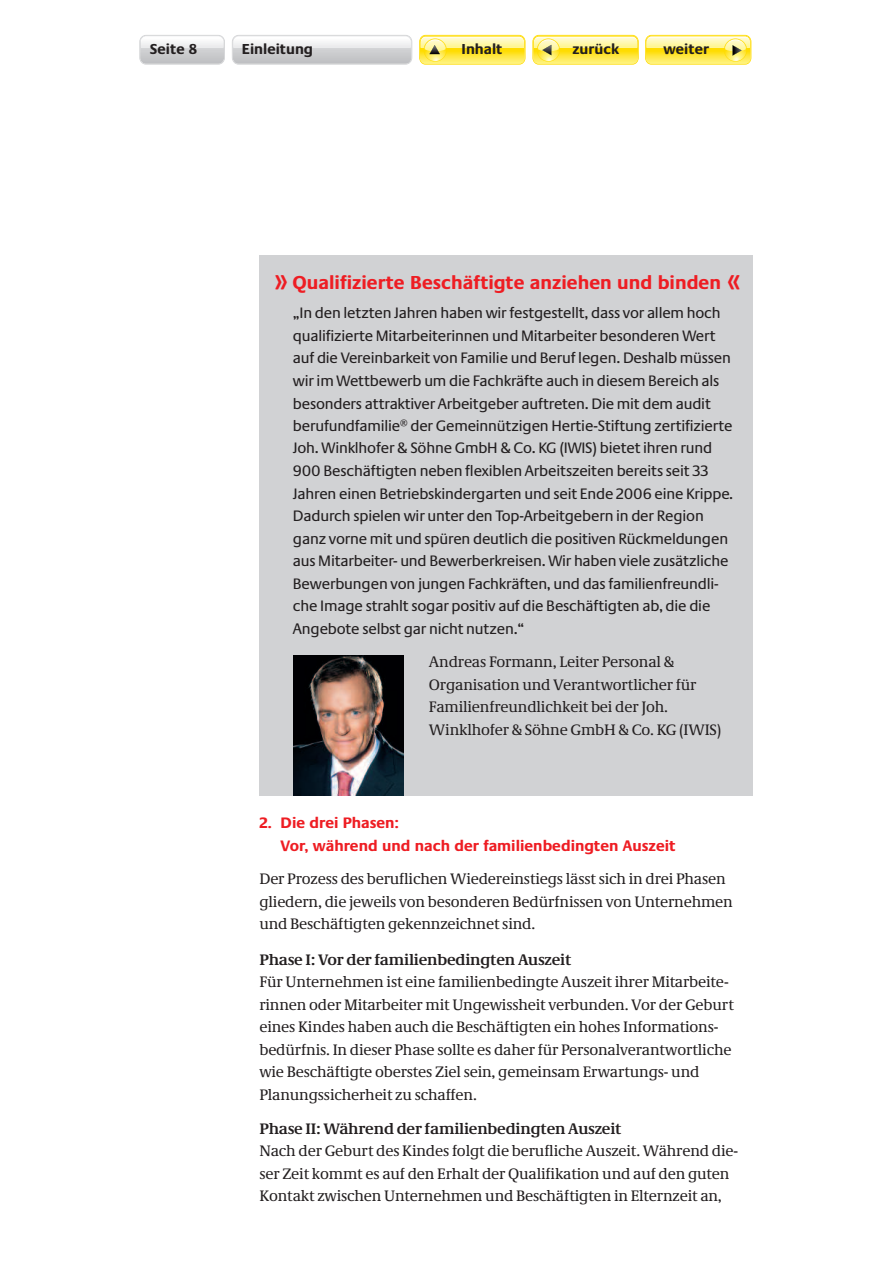
<style>
.page{position:relative;width:893px;height:1263px;background:#fff}
.page>*{position:absolute;margin:0;border:0;box-sizing:border-box;transform-origin:0 0}
.t1{font:700 19.5px "Neue Praxis";color:#ee1d23}
.t2{font:15.75px/22.5px "Neue Praxis";letter-spacing:-.01em;color:#231f20}
.t3{font:15.75px/22.5px "Neue Demos";letter-spacing:-.01em;color:#231f20}
.t4{font:700 15.75px "Neue Demos";letter-spacing:-.01em;color:#231f20}
.t5{font:700 15.75px/22.5px "Neue Praxis";color:#ee1d23}
.t6{font:700 15px "Neue Praxis";color:#231f20}
.s1{font-weight:400;font-size:34.95px}
</style>
<div class="page">
<svg style="left:139px;top:35px;width:86px;height:30px;background:#d5d6d7"></svg>
<img style="left:141px;top:37px;width:82px;height:6px">
<svg style="left:232px;top:35px;width:180px;height:30px"></svg>
<svg style="left:645px;top:35px;width:106px;height:30px;background:#fbea6e"></svg>
<svg style="left:532px;top:35px;width:107px;height:30px;background:#fbea6d"></svg>
<svg style="left:419px;top:35px;width:106px;height:30px;background:#fbea6c"></svg>
<div style="left:259px;top:255px;width:494px;height:540px;background:#d1d2d4"></div>
<img style="left:293px;top:655px;width:110px;height:140px">
<p class="t6" style="left:150px;top:40px;width:49px">Seite 8</p>
<p class="t6" style="left:242px;top:40px;width:72px">Einleitung</p>
<p class="t6" style="left:462px;top:40px;width:42px">Inhalt</p>
<p class="t6" style="left:572px;top:40px;width:48px">zurück</p>
<p class="t6" style="left:664px;top:40px;width:47px">weiter</p>
<p class="t1" style="left:273px;top:276px;width:470px"><span class="s1">»</span> Qualifizierte Beschäftigte anziehen und binden <span class="s1">«</span></p>
<p class="t2" style="left:293px;top:303px;width:442px">„In den letzten Jahren haben wir festgestellt, dass vor allem hoch qualifizierte Mitarbeiterinnen und Mitarbeiter besonderen Wert auf die Vereinbarkeit von Familie und Beruf legen. Deshalb müssen wir im Wettbewerb um die Fachkräfte auch in diesem Bereich als besonders attraktiver Arbeitgeber auftreten. Die mit dem audit berufundfamilie<sup>®</sup> der Gemeinnützigen Hertie-Stiftung zertifizierte Joh. Winklhofer &amp; Söhne GmbH &amp; Co. KG (IWIS) bietet ihren rund 900 Beschäftigten neben flexiblen Arbeitszeiten bereits seit 33<br>Jahren einen Betriebskindergarten und seit Ende 2006 eine Krippe.<br>Dadurch spielen wir unter den Top-Arbeitgebern in der Region ganz vorne mit und spüren deutlich die positiven Rückmeldungen aus Mitarbeiter- und Bewerberkreisen. Wir haben viele zusätzliche Bewerbungen von jungen Fachkräften, und das familienfreundli&shy;che Image strahlt sogar positiv auf die Beschäftigten ab, die die Angebote selbst gar nicht nutzen.“</p>
<p class="t3" style="left:429px;top:652px;width:294px">Andreas Formann, Leiter Personal &amp; Organisation und Verantwortlicher für Familienfreundlichkeit bei der Joh.<br>Winklhofer &amp; Söhne GmbH &amp; Co. KG (IWIS)</p>
<p class="t5" style="left:281px;top:813px;width:397px;text-indent:-21px">2. Die drei Phasen:<br>Vor, während und nach der familienbedingten Auszeit</p>
<p class="t3" style="left:259px;top:869px;width:475px">Der Prozess des beruflichen Wiedereinstiegs lässt sich in drei Phasen gliedern, die jeweils von besonderen Bedürfnissen von Unternehmen und Beschäftigten gekennzeichnet sind.</p>
<p class="t4" style="left:259px;top:954px;width:313px">Phase I: Vor der familienbedingten Auszeit</p>
<p class="t3" style="left:259px;top:972px;width:476px">Für Unternehmen ist eine familienbedingte Auszeit ihrer Mitarbeite&shy;rinnen oder Mitarbeiter mit Ungewissheit verbunden. Vor der Geburt eines Kindes haben auch die Beschäftigten ein hohes Informations&shy;bedürfnis. In dieser Phase sollte es daher für Personalverantwortliche wie Beschäftigte oberstes Ziel sein, gemeinsam Erwartungs- und Planungssicherheit zu schaffen.</p>
<p class="t4" style="left:259px;top:1122px;width:364px">Phase II: Während der familienbedingten Auszeit</p>
<p class="t3" style="left:259px;top:1141px;width:480px">Nach der Geburt des Kindes folgt die berufliche Auszeit. Während die&shy;ser Zeit kommt es auf den Erhalt der Qualifikation und auf den guten<br>Kontakt zwischen Unternehmen und Beschäftigten in Elternzeit an,</p>
</div>
